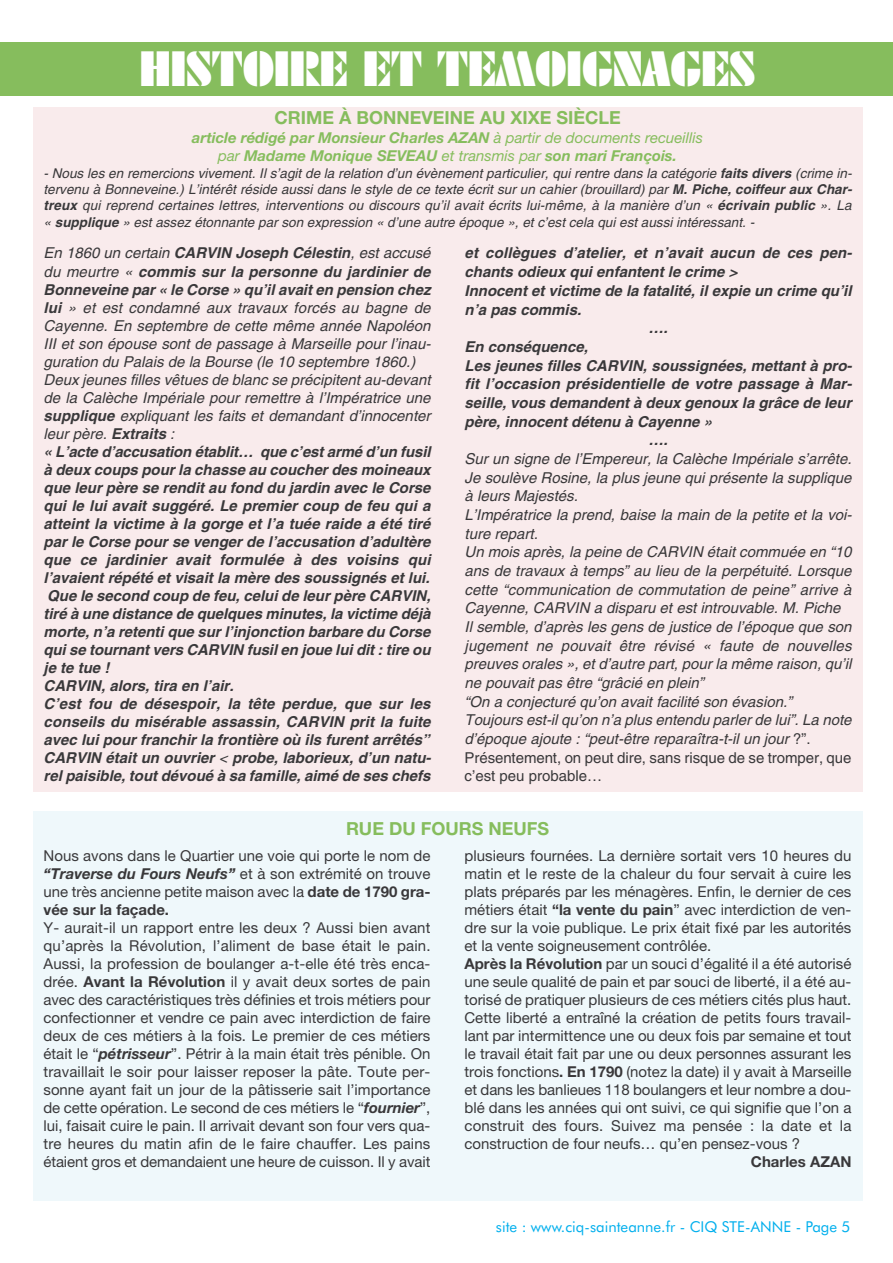
<style>
.page{position:relative;width:893px;height:1263px;background:#fff}
.page>*{position:absolute;margin:0;border:0;box-sizing:border-box;transform-origin:0 0}
.t1{font:48px "Futura Black BT";color:#fff}
.t2{font:700 18px "Helvetica Neue";color:#86bd5d}
.t3{font:15px/18px "Helvetica Neue";color:#39383a;text-align:justify}
.t4{font:italic 700 15px/18px "Helvetica";color:#39383a}
.t5{font:italic 15px/18.8px "Helvetica";color:#39383a}
.t6{font:italic 700 15px/18px "Helvetica Neue";color:#86bd5d;text-align:center}
.t7{font:15px "Futura BT";color:#00afed}
.t8{font:700 15px "Helvetica Neue";color:#39383a}
.t9{font:italic 13.5px/16.2px "Helvetica";color:#39383a;text-align:justify}
.s1{font-weight:400}
.s2{font-weight:700}
.s3{font-style:normal}
.s4{font-weight:700;font-style:italic}
</style>
<div class="page">
<div style="left:33px;top:107px;width:829px;height:685px;background:#f9ebec"></div>
<div style="left:33px;top:811px;width:829px;height:390px;background:#eff8fb"></div>
<div style="left:0;top:43px;width:893px;height:53px;background:#86bd5d"></div>
<h1 class="t1" style="left:140px;top:42px;width:617px">HISTOIRE ET TEMOIGNAGES</h1>
<p class="t2" style="left:274px;top:111px;width:348px">CRIME À BONNEVEINE AU XIXE SIÈCLE</p>
<p class="t6" style="left:192px;top:130px;width:513px">article rédigé par Monsieur Charles AZAN <span class="s1">à partir de documents recueillis par</span> Madame Monique SEVEAU <span class="s1">et transmis par</span> son mari François.</p>
<p class="t9" style="left:44px;top:167px;width:812px">- Nous les en remercions vivement. Il s’agit de la relation d’un évènement particulier, qui rentre dans la catégorie <span class="s2">faits divers</span> (crime in&shy;tervenu à Bonneveine.) L’intérêt réside aussi dans le style de ce texte écrit sur un cahier (brouillard) par <span class="s2">M. Piche, coiffeur aux Char&shy;treux</span> qui reprend certaines lettres, interventions ou discours qu’il avait écrits lui-même, à la manière d’un « <span class="s2">écrivain public</span> ». La « <span class="s2">supplique</span> » est assez étonnante par son expression « d’une autre époque », et c’est cela qui est aussi intéressant. -</p>
<p class="t4" style="left:44px;top:246px;width:391px"><span class="s1">En 1860 un certain</span> CARVIN Joseph Célestin<span class="s1">, est accusé du meurtre «</span> commis sur la personne du jardinier de Bonneveine par « le Corse » qu’il avait en pension chez lui <span class="s1">» et est condamné aux travaux forcés au bagne de Cayenne. En septembre de cette même année Napoléon III et son épouse sont de passage à Marseille pour l’inau&shy;guration du Palais de la Bourse (le 10 septembre 1860.)<br>Deux jeunes filles vêtues de blanc se précipitent au-devant de la Calèche Impériale pour remettre à l’Impératrice une </span>supplique <span class="s1">expliquant les faits et demandant d’innocenter leur père.</span> Extraits <span class="s1">:<br></span>« L’acte d’accusation établit… que c’est armé d’un fusil à deux coups pour la chasse au coucher des moineaux que leur père se rendit au fond du jardin avec le Corse qui le lui avait suggéré. Le premier coup de feu qui a atteint la victime à la gorge et l’a tuée raide a été tiré par le Corse pour se venger de l’accusation d’adultère que ce jardinier avait formulée à des voisins qui l’avaient répété et visait la mère des soussignés et lui.<br>Que le second coup de feu, celui de leur père CARVIN, tiré à une distance de quelques minutes, la victime déjà morte, n’a retenti que sur l’injonction barbare du Corse qui se tournant vers CARVIN fusil en joue lui dit : tire ou jetetue!<br>CARVIN, alors, tira en l’air.<br>C’est fou de désespoir, la tête perdue, que sur les conseils du misérable assassin, CARVIN prit la fuite avec lui pour franchir la frontière où ils furent arrêtés” CARVIN était un ouvrier <span class="s1">&lt;</span> probe, laborieux, d’un natu&shy;rel paisible, tout dévoué à sa famille, aimé de ses chefs</p>
<p class="t4" style="left:465px;top:246px;width:391px">et collègues d’atelier, et n’avait aucun de ces pen-</p>
<p class="t4" style="left:465px;top:264px;width:277px">chants odieux qui enfantent le crime &gt;</p>
<p class="t4" style="left:465px;top:283px;width:391px">Innocent et victime de la fatalité, il expie un crime qu’il</p>
<p class="t4" style="left:465px;top:302px;width:121px">n’a pas commis.</p>
<p class="t4" style="left:648px;top:320px;width:24px">….</p>
<p class="t4" style="left:465px;top:339px;width:128px">En conséquence,</p>
<p class="t4" style="left:465px;top:358px;width:391px">Les jeunes filles CARVIN, soussignées, mettant à pro-</p>
<p class="t4" style="left:465px;top:376px;width:391px">fit l’occasion présidentielle de votre passage à Mar-</p>
<p class="t4" style="left:465px;top:395px;width:391px">seille, vous demandent à deux genoux la grâce de leur</p>
<p class="t4" style="left:465px;top:414px;width:252px">père, innocent détenu à Cayenne »</p>
<p class="t4" style="left:648px;top:432px;width:24px">….</p>
<p class="t5" style="left:465px;top:451px;width:391px">Sur un signe de l’Empereur, la Calèche Impériale s’arrête.<br>Je soulève Rosine, la plus jeune qui présente la supplique à leurs Majestés.<br>L’Impératrice la prend, baise la main de la petite et la voi&shy;ture repart.<br>Un mois après, la peine de CARVIN était commuée en “10 ans de travaux à temps” au lieu de la perpétuité. Lorsque cette “communication de commutation de peine” arrive à Cayenne, CARVIN a disparu et est introuvable. M. Piche Il semble, d’après les gens de justice de l’époque que son jugement ne pouvait être révisé « faute de nouvelles preuves orales », et d’autre part, pour la même raison, qu’il ne pouvait pas être “grâcié en plein”<br>“On a conjecturé qu’on avait facilité son évasion.” Toujours est-il qu’on n’a plus entendu parler de lui”. La note d’époque ajoute : “peut-être reparaîtra-t-il un jour <span class="s3">? ” .<br>Présentement, on peut dire, sans risque de se tromper, que c’est peu probable…</span></p>
<p class="t2" style="left:346px;top:822px;width:205px">RUE DU FOURS NEUFS</p>
<p class="t3" style="left:44px;top:848px;width:388px">Nous avons dans le Quartier une voie qui porte le nom de <span class="s4">“Traverse du Fours Neufs”</span> et à son extrémité on trouve une très ancienne petite maison avec la <span class="s2">date de 1790 gra&shy;vée sur la façade.</span></p>
<p class="t3" style="left:43px;top:920px;width:388px">Y- aurait-il un rapport entre les deux ? Aussi bien avant qu’après la Révolution, l’aliment de base était le pain.<br>Aussi, la profession de boulanger a-t-elle été très enca&shy;drée. <span class="s2">Avant la Révolution</span> il y avait deux sortes de pain avec des caractéristiques très définies et trois métiers pour confectionner et vendre ce pain avec interdiction de faire deux de ces métiers à la fois. Le premier de ces métiers était le “<span class="s4">pétrisseur</span>”. Pétrir à la main était très pénible. On travaillait le soir pour laisser reposer la pâte. Toute per&shy;sonne ayant fait un jour de la pâtisserie sait l’importance de cette opération. Le second de ces métiers le “<span class="s4">fournier</span>”, lui, faisait cuire le pain. Il arrivait devant son four vers qua&shy;tre heures du matin afin de le faire chauffer. Les pains étaient gros et demandaient une heure de cuisson. Il y avait</p>
<p class="t3" style="left:464px;top:848px;width:388px;text-align:left">plusieurs fournées. La dernière sortait vers 10 heures du matin et le reste de la chaleur du four servait à cuire les plats préparés par les ménagères. Enfin, le dernier de ces métiers était <span class="s2">“la vente du pain</span>” avec interdiction de ven&shy;dre sur la voie publique. Le prix était fixé par les autorités et la vente soigneusement contrôlée.<br><span class="s2">Après la Révolution</span> par un souci d’égalité il a été autorisé une seule qualité de pain et par souci de liberté, il a été au&shy;torisé de pratiquer plusieurs de ces métiers cités plus haut.<br>Cette liberté a entraîné la création de petits fours travail&shy;lant par intermittence une ou deux fois par semaine et tout le travail était fait par une ou deux personnes assurant les trois fonctions<span class="s2">. En 1790</span> (notez la date) il y avait à Marseille et dans les banlieues 118 boulangers et leur nombre a dou&shy;blé dans les années qui ont suivi, ce qui signifie que l’on a construit des fours. Suivez ma pensée : la date et la construction de four neufs… qu’en pensez-vous ?</p>
<p class="t8" style="left:751px;top:1156px;width:102px">Charles AZAN</p>
<p class="t7" style="left:496px;top:1218px;width:356px">site : www.ciq-sainteanne.fr - CIQ STE-ANNE - Page 5</p>
</div>
